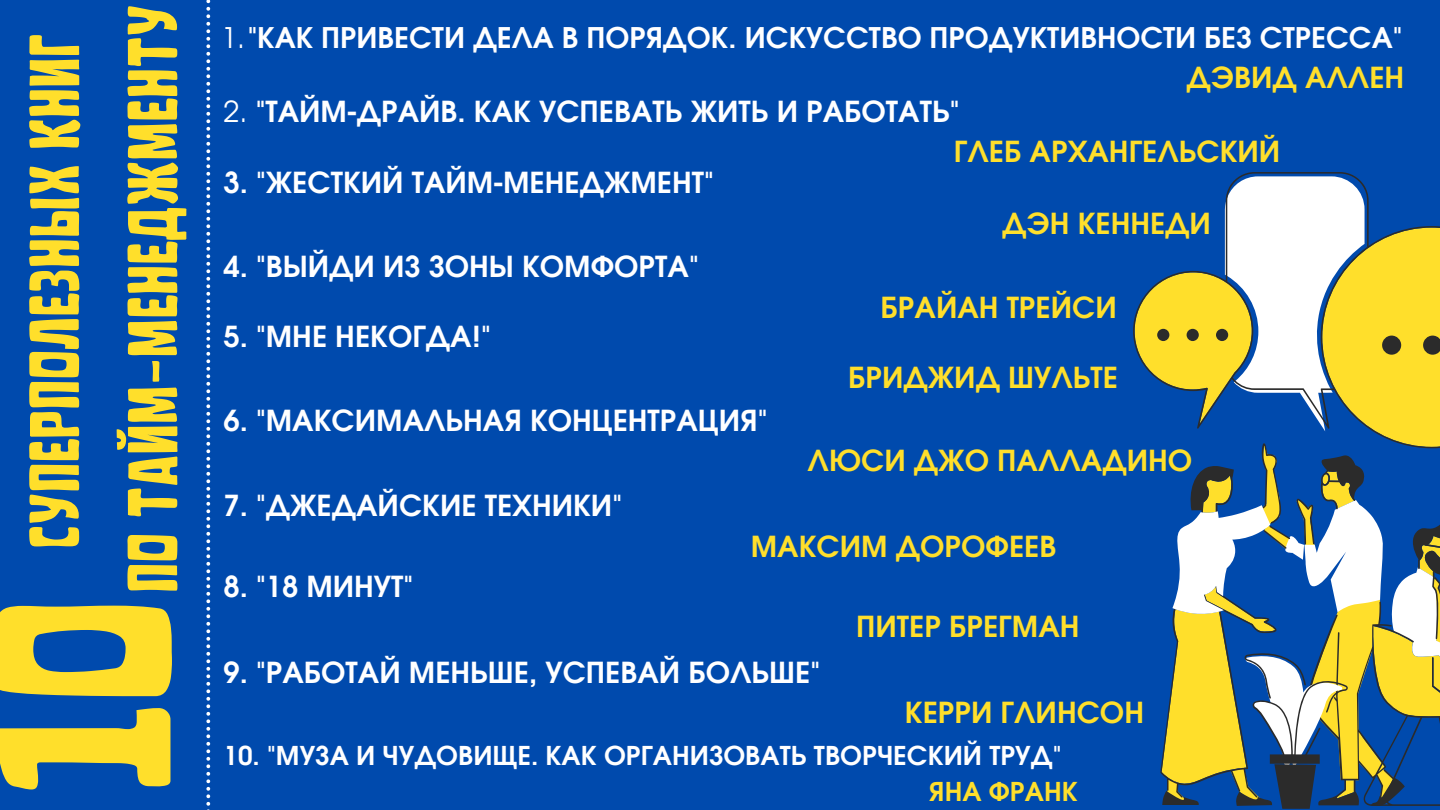
<style>
.page{position:relative;width:1440px;height:810px;background:#004aad}
.page>*{position:absolute;margin:0;border:0;box-sizing:border-box;transform-origin:0 0}
.t1{font:253.6px "Cubynets 4 F";color:#ffdf2b}
.t2{font:70.3px/98.2px "Cubynets 4 F";color:#ffdf2b;text-align:center}
.t3{font:700 29px/40.5px "Evolventa";color:#fff}
.t4{font:700 29px "Evolventa";color:#ffdf2b}
.t5{font:700 28.5px "Evolventa";color:#fff}
.t6{font:700 26px "Evolventa";color:#fff}
.t7{font:700 26px "Evolventa";color:#ffdf2b}
.s1{font-weight:400}
.s2{color:#ffdf2b}
</style>
<div class="page">
<svg style="left:1133px;top:172px;width:307px;height:603px"></svg>
<svg style="left:1162px;top:455px;width:278px;height:354px"></svg>
<svg style="left:206px;top:0;width:4px;height:810px"></svg>
<h2 class="t2" style="left:13px;top:593px;width:590px;rotate:-90deg">СУПЕРПОЛЕЗНЫХ КНИГ<br>ПО ТАЙМ-МЕНЕДЖМЕНТУ</h2>
<h1 class="t1" style="left:-19px;top:792px;width:196px;rotate:-90deg">10</h1>
<p class="t5" style="left:221px;top:25px;width:1183px"><span class="s1">1.</span>"КАК ПРИВЕСТИ ДЕЛА В ПОРЯДОК. ИСКУССТВО ПРОДУКТИВНОСТИ БЕЗ СТРЕССА"</p>
<p class="t4" style="left:1187px;top:65px;width:219px">ДЭВИД АЛЛЕН</p>
<p class="t3" style="left:954px;top:93px;width:328px;text-indent:-730px"><span class="s1">2.</span> "ТАЙМ-ДРАЙВ. КАК УСПЕВАТЬ ЖИТЬ И РАБОТАТЬ"<br><span class="s2">ГЛЕБ АРХАНГЕЛЬСКИЙ</span></p>
<p class="t3" style="left:224px;top:164px;width:492px">3. "ЖЕСТКИЙ ТАЙМ-МЕНЕДЖМЕНТ"</p>
<p class="t4" style="left:1002px;top:211px;width:210px">ДЭН КЕННЕДИ</p>
<p class="t3" style="left:224px;top:248px;width:477px">4. "ВЫЙДИ ИЗ ЗОНЫ КОМФОРТА"</p>
<p class="t4" style="left:881px;top:294px;width:238px">БРАЙАН ТРЕЙСИ</p>
<p class="t3" style="left:224px;top:318px;width:269px">5. "МНЕ НЕКОГДА!"</p>
<p class="t4" style="left:848px;top:365px;width:271px">БРИДЖИД ШУЛЬТЕ</p>
<p class="t3" style="left:224px;top:402px;width:545px">6. "МАКСИМАЛЬНАЯ КОНЦЕНТРАЦИЯ"</p>
<p class="t4" style="left:808px;top:448px;width:386px">ЛЮСИ ДЖО ПАЛЛАДИНО</p>
<p class="t3" style="left:224px;top:487px;width:400px">7. "ДЖЕДАЙСКИЕ ТЕХНИКИ"</p>
<p class="t4" style="left:751px;top:533px;width:307px">МАКСИМ ДОРОФЕЕВ</p>
<p class="t3" style="left:224px;top:568px;width:191px">8. "18 МИНУТ"</p>
<p class="t4" style="left:856px;top:614px;width:225px">ПИТЕР БРЕГМАН</p>
<p class="t3" style="left:224px;top:654px;width:598px">9. "РАБОТАЙ МЕНЬШЕ, УСПЕВАЙ БОЛЬШЕ"</p>
<p class="t4" style="left:905px;top:700px;width:241px">КЕРРИ ГЛИНСОН</p>
<p class="t6" style="left:224px;top:745px;width:839px">10. "МУЗА И ЧУДОВИЩЕ. КАК ОРГАНИЗОВАТЬ ТВОРЧЕСКИЙ ТРУД"</p>
<p class="t7" style="left:929px;top:781px;width:150px">ЯНА ФРАНК</p>
</div>
